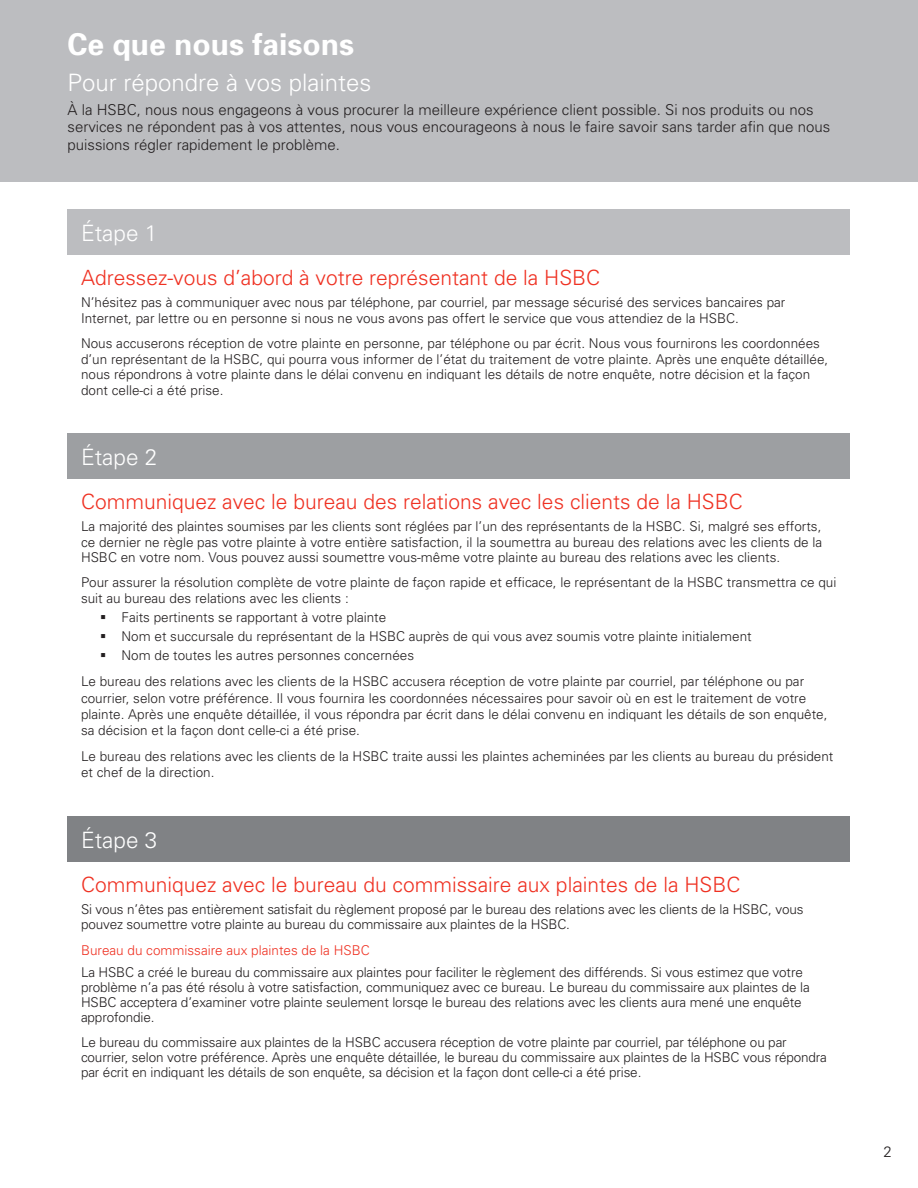
<style>
.page{position:relative;width:918px;height:1188px;background:#fff}
.page>*{position:absolute;margin:0;border:0;box-sizing:border-box;transform-origin:0 0}
.No_Spacing{font:700 30px "Univers";color:#fff}
.No_Spacing-2{font:300 24px "Univers";color:#fff}
.No_Spacing-3{font:300 22.5px "Univers";color:#fff}
.Pa2{font:300 21px "Univers";color:#ef3122}
.Heading_3{font:300 15px/17.2px "Univers";color:#231f20}
.Pa3{font:300 13.5px/15px "Univers";color:#231f20}
.No_Spacing-4{font:300 13.5px/16.2px "Univers";color:#231f20}
.Pa4{font:300 13.5px/15.1px "Univers";letter-spacing:-.01em;color:#231f20}
.Pa10{font:300 13.5px "Univers";color:#ef3122}
</style>
<div class="page">
<div style="left:0;top:0;width:918px;height:181px;background:#bcbdc0"></div>
<div style="left:68px;top:210px;width:782px;height:45px;background:#bcbdc0"></div>
<div style="left:68px;top:433px;width:782px;height:45px;background:#9d9fa2"></div>
<div style="left:68px;top:817px;width:782px;height:45px;background:#808285"></div>
<p class="No_Spacing" style="left:68px;top:26px;width:288px">Ce que nous faisons</p>
<p class="No_Spacing-2" style="left:68px;top:68px;width:306px">Pour répondre à vos plaintes</p>
<p class="Heading_3" style="left:68px;top:101px;width:764px">À la HSBC, nous nous engageons à vous procurer la meilleure expérience client possible. Si nos produits ou nos services ne répondent pas à vos attentes, nous vous encourageons à nous le faire savoir sans tarder afin que nous puissions régler rapidement le problème.</p>
<p class="No_Spacing-3" style="left:81px;top:220px;width:78px">Étape 1</p>
<p class="Pa2" style="left:81px;top:265px;width:521px">Adressez-vous d’abord à votre représentant de la HSBC</p>
<p class="Pa3" style="left:81px;top:294px;width:706px;line-height:15.6px">N’hésitez pas à communiquer avec nous par téléphone, par courriel, par message sécurisé des services bancaires par<br>Internet, par lettre ou en personne si nous ne vous avons pas offert le service que vous attendiez de la HSBC.</p>
<p class="Pa3" style="left:81px;top:335px;width:749px;line-height:15.5px">Nous accuserons réception de votre plainte en personne, par téléphone ou par écrit. Nous vous fournirons les coordonnées d’un représentant de la HSBC, qui pourra vous informer de l’état du traitement de votre plainte. Après une enquête détaillée, nous répondrons à votre plainte dans le délai convenu en indiquant les détails de notre enquête, notre décision et la façon dont celle-ci a été prise.</p>
<p class="No_Spacing-3" style="left:81px;top:443px;width:78px">Étape 2</p>
<p class="Pa2" style="left:81px;top:489px;width:663px">Communiquez avec le bureau des relations avec les clients de la HSBC</p>
<p class="Pa3" style="left:81px;top:518px;width:743px;line-height:15.6px;text-align:justify">La majorité des plaintes soumises par les clients sont réglées par l’un des représentants de la HSBC. Si, malgré ses efforts, ce dernier ne règle pas votre plainte à votre entière satisfaction, il la soumettra au bureau des relations avec les clients de la HSBC en votre nom. Vous pouvez aussi soumettre vous-même votre plainte au bureau des relations avec les clients.</p>
<p class="Pa3" style="left:81px;top:574px;width:757px;line-height:15.5px">Pour assurer la résolution complète de votre plainte de façon rapide et efficace, le représentant de la HSBC transmettra ce qui suit au bureau des relations avec les clients :</p>
<p class="No_Spacing-4" style="left:100px;top:609px;width:288px">▪ Faits pertinents se rapportant à votre plainte</p>
<p class="No_Spacing-4" style="left:100px;top:628px;width:653px">▪ Nom et succursale du représentant de la HSBC auprès de qui vous avez soumis votre plainte initialement</p>
<p class="No_Spacing-4" style="left:100px;top:647px;width:315px">▪ Nom de toutes les autres personnes concernées</p>
<p class="No_Spacing-4" style="left:81px;top:673px;width:748px">Le bureau des relations avec les clients de la HSBC accusera réception de votre plainte par courriel, par téléphone ou par courrier, selon votre préférence. Il vous fournira les coordonnées nécessaires pour savoir où en est le traitement de votre plainte. Après une enquête détaillée, il vous répondra par écrit dans le délai convenu en indiquant les détails de son enquête, sa décision et la façon dont celle-ci a été prise.</p>
<p class="No_Spacing-4" style="left:81px;top:748px;width:754px">Le bureau des relations avec les clients de la HSBC traite aussi les plaintes acheminées par les clients au bureau du président et chef de la direction.</p>
<p class="No_Spacing-3" style="left:81px;top:827px;width:78px">Étape 3</p>
<p class="Pa2" style="left:81px;top:872px;width:661px">Communiquez avec le bureau du commissaire aux plaintes de la HSBC</p>
<p class="Pa4" style="left:81px;top:901px;width:724px">Si vous n’êtes pas entièrement satisfait du règlement proposé par le bureau des relations avec les clients de la HSBC, vous pouvez soumettre votre plainte au bureau du commissaire aux plaintes de la HSBC.</p>
<p class="Pa10" style="left:81px;top:942px;width:290px">Bureau du commissaire aux plaintes de la HSBC</p>
<p class="Pa3" style="left:81px;top:964px;width:730px">La HSBC a créé le bureau du commissaire aux plaintes pour faciliter le règlement des différends. Si vous estimez que votre problème n’a pas été résolu à votre satisfaction, communiquez avec ce bureau. Le bureau du commissaire aux plaintes de la HSBC acceptera d’examiner votre plainte seulement lorsqe le bureau des relations avec les clients aura mené une enquête approfondie.</p>
<p class="Pa3" style="left:81px;top:1034px;width:748px">Le bureau du commissaire aux plaintes de la HSBC accusera réception de votre plainte par courriel, par téléphone ou par courrier, selon votre préférence. Après une enquête détaillée, le bureau du commissaire aux plaintes de la HSBC vous répondra par écrit en indiquant les détails de son enquête, sa décision et la façon dont celle-ci a été prise.</p>
<p class="Heading_3" style="left:883px;top:1143px;width:10px">2</p>
</div>
